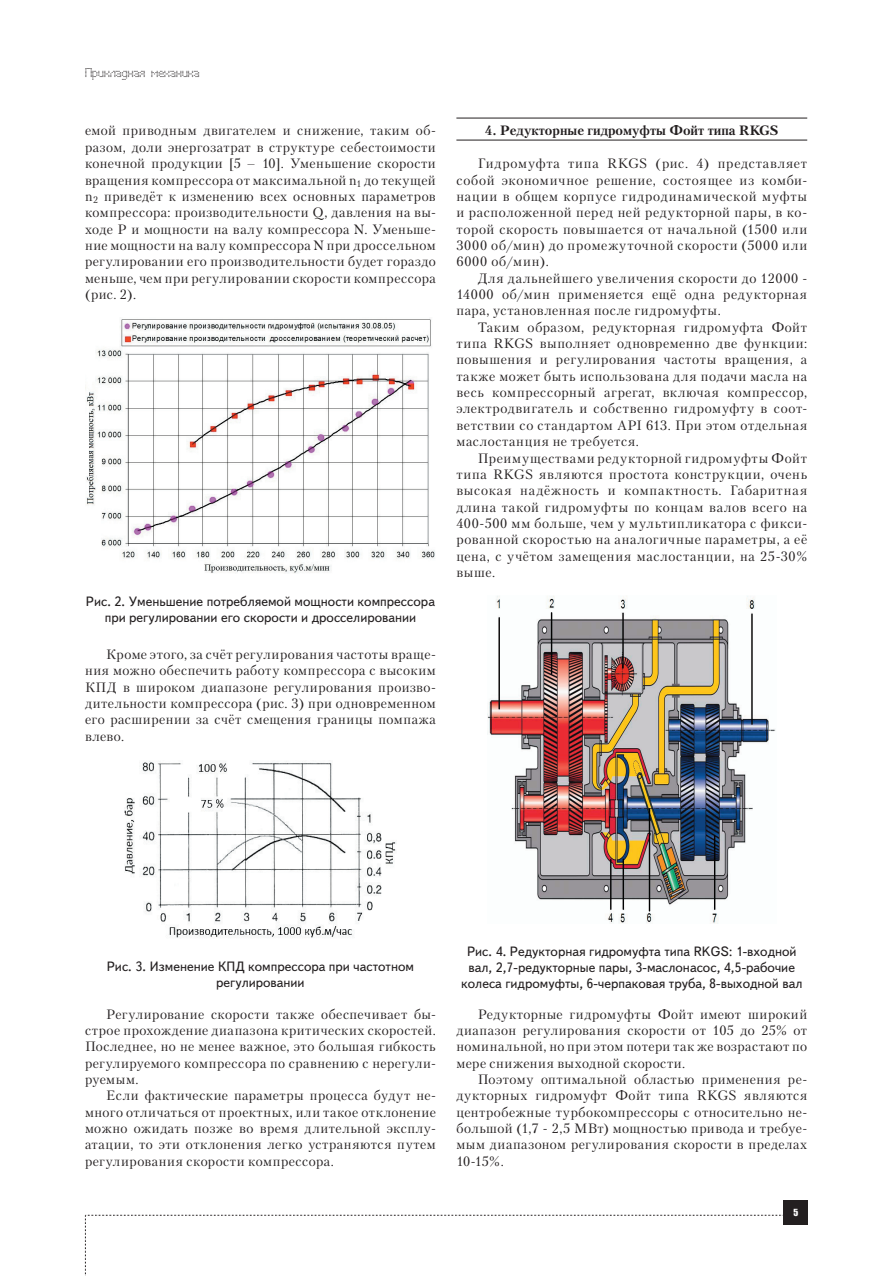
<style>
.page{position:relative;width:893px;height:1276px;background:#fff}
.page>*{position:absolute;margin:0;border:0;box-sizing:border-box;transform-origin:0 0}
.t1{font:13.5px/16.4px "Petersburg C";letter-spacing:.04em;color:#231f20;text-align:justify}
.t2{font:13.5px/16.2px "Text Book C";color:#231f20;text-align:center}
.t3{font:700 13.5px "Petersburg C";color:#231f20}
.t4{font:12px "Perfo";letter-spacing:.015em;color:#231f20}
.t5{font:9px "Impact";color:#fff}
</style>
<div class="page">
<svg style="left:85px;top:1215px;width:699px;height:61px"></svg>
<div style="left:784px;top:1200px;width:24px;height:25px;background:#231f20"></div>
<img style="left:85px;top:319px;width:350px;height:254px">
<img style="left:124px;top:761px;width:272px;height:177px">
<hr style="left:456px;top:118px;width:351px;height:1px;background:#231f20">
<hr style="left:456px;top:140px;width:351px;height:1px;background:#231f20">
<img style="left:487px;top:596px;width:289px;height:327px">
<p class="t4" style="left:85px;top:66px;width:116px">Прикладная механика</p>
<p class="t1" style="left:85px;top:122px;width:352px">емой приводным двигателем и снижение, таким об&shy;разом, доли энергозатрат в структуре себестоимости конечной продукции [5 – 10]. Уменьшение скорости вращения компрессора от максимальной n<sub>1</sub> до текущей n<sub>2</sub> приведёт к изменению всех основных параметров компрессора: производительности Q, давления на вы&shy;ходе P и мощности на валу компрессора N. Уменьше&shy;ние мощности на валу компрессора N при дроссельном регулировании его производительности будет гораздо меньше, чем при регулировании скорости компрессора (рис. 2).</p>
<p class="t2" style="left:86px;top:593px;width:351px">Рис. 2. Уменьшение потребляемой мощности компрессора при регулировании его скорости и дросселировании</p>
<p class="t1" style="left:85px;top:646px;width:352px;text-indent:21px">Кроме этого, за счёт регулирования частоты враще&shy;ния можно обеспечить работу компрессора с высоким КПД в широком диапазоне регулирования произво&shy;дительности компрессора (рис. 3) при одновременном его расширении за счёт смещения границы помпажа влево.</p>
<p class="t3" style="left:485px;top:122px;width:294px">4. Редукторные гидромуфты Фойт типа RKGS</p>
<p class="t1" style="left:456px;top:155px;width:352px;text-indent:21px">Гидромуфта типа RKGS (рис. 4) представляет собой экономичное решение, состоящее из комби&shy;нации в общем корпусе гидродинамической муфты и расположенной перед ней редукторной пары, в ко&shy;торой скорость повышается от начальной (1500 или 3000 об/мин) до промежуточной скорости (5000 или 6000 об/мин).</p>
<p class="t1" style="left:456px;top:270px;width:352px;text-indent:21px">Для дальнейшего увеличения скорости до 12000 - 14000 об/мин применяется ещё одна редукторная пара, установленная после гидромуфты.</p>
<p class="t1" style="left:456px;top:319px;width:352px;text-indent:21px">Таким образом, редукторная гидромуфта Фойт типа RKGS выполняет одновременно две функции: повышения и регулирования частоты вращения, а также может быть использована для подачи масла на весь компрессорный агрегат, включая компрессор, электродвигатель и собственно гидромуфту в соот&shy;ветствии со стандартом API 613. При этом отдельная маслостанция не требуется.</p>
<p class="t1" style="left:456px;top:449px;width:352px;text-indent:21px">Преимуществами редукторной гидромуфты Фойт типа RKGS являются простота конструкции, очень высокая надёжность и компактность. Габаритная длина такой гидромуфты по концам валов всего на 400-500 мм больше, чем у мультипликатора с фикси&shy;рованной скоростью на аналогичные параметры, а её цена, с учётом замещения маслостанции, на 25-30% выше.</p>
<p class="t2" style="left:107px;top:958px;width:309px">Рис. 3. Изменение КПД компрессора при частотном регулировании</p>
<p class="t1" style="left:85px;top:1005px;width:352px;text-indent:21px">Регулирование скорости также обеспечивает бы&shy;строе прохождение диапазона критических скоростей.<br>Последнее, но не менее важное, это большая гибкость регулируемого компрессора по сравнению с нерегули&shy;руемым.</p>
<p class="t1" style="left:85px;top:1087px;width:352px;text-indent:21px">Если фактические параметры процесса будут не&shy;много отличаться от проектных, или такое отклонение можно ожидать позже во время длительной эксплу&shy;атации, то эти отклонения легко устраняются путем регулирования скорости компрессора.</p>
<p class="t2" style="left:461px;top:943px;width:343px">Рис. 4. Редукторная гидромуфта типа RKGS: 1-входной вал, 2,7-редукторные пары, 3-маслонасос, 4,5-рабочие колеса гидромуфты, 6-черпаковая труба, 8-выходной вал</p>
<p class="t1" style="left:456px;top:1005px;width:352px;text-indent:21px">Редукторные гидромуфты Фойт имеют широкий диапазон регулирования скорости от 105 до 25% от номинальной, но при этом потери так же возрастают по мере снижения выходной скорости.</p>
<p class="t1" style="left:456px;top:1071px;width:352px;text-indent:21px">Поэтому оптимальной областью применения ре&shy;дукторных гидромуфт Фойт типа RKGS являются центробежные турбокомпрессоры с относительно не&shy;большой (1,7 - 2,5 МВт) мощностью привода и требуе&shy;мым диапазоном регулирования скорости в пределах 10-15%.</p>
<p class="t5" style="left:793px;top:1205px;width:6px">5</p>
</div>
